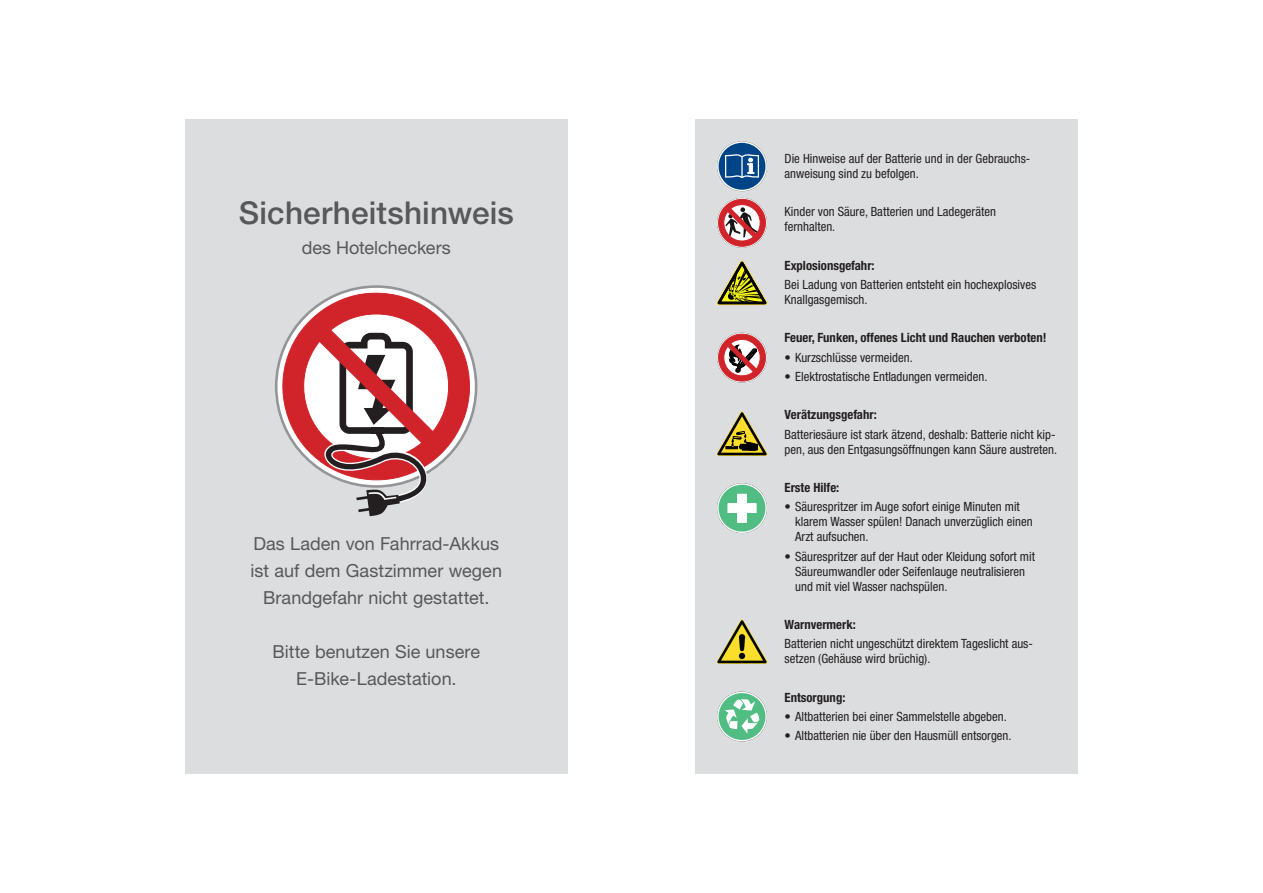
<style>
.page{position:relative;width:1263px;height:893px;background:#fff}
.page>*{position:absolute;margin:0;border:0;box-sizing:border-box;transform-origin:0 0}
.t1{font:500 31.5px "Helvetica Neue";letter-spacing:.005em;color:#57585a}
.t2{font:18px/27px "Helvetica Neue";color:#57585a;text-align:center}
.t3{font:condensed 12.75px/15px "Helvetica Neue";color:#231f20}
.t4{font:700 condensed 12.75px "Helvetica Neue";color:#231f20}
</style>
<div class="page">
<div style="left:185px;top:119px;width:383px;height:655px;background:#dcdddf"></div>
<svg style="left:275px;top:285px;width:202px;height:231px"></svg>
<div style="left:695px;top:119px;width:383px;height:655px;background:#dcdddf"></div>
<svg style="left:717px;top:141px;width:50px;height:107px"></svg>
<svg style="left:717px;top:332px;width:50px;height:51px"></svg>
<svg style="left:716px;top:412px;width:52px;height:44px"></svg>
<svg style="left:716px;top:261px;width:52px;height:44px"></svg>
<svg style="left:716px;top:619px;width:52px;height:45px"></svg>
<svg style="left:717px;top:483px;width:50px;height:51px"></svg>
<svg style="left:717px;top:691px;width:50px;height:51px"></svg>
<p class="t1" style="left:239px;top:194px;width:277px">Sicherheitshinweis</p>
<p class="t2" style="left:302px;top:234px;width:151px">des Hotelcheckers</p>
<p class="t2" style="left:251px;top:530px;width:253px">Das Laden von Fahrrad-Akkus ist auf dem Gastzimmer wegen<br>Brandgefahr nicht gestattet.</p>
<p class="t2" style="left:272px;top:638px;width:209px">Bitte benutzen Sie unsere<br>E-Bike-Ladestation.</p>
<p class="t3" style="left:784px;top:150px;width:247px">Die Hinweise auf der Batterie und in der Gebrauchs&shy;anweisung sind zu befolgen.</p>
<p class="t3" style="left:784px;top:204px;width:213px">Kinder von Säure, Batterien und Ladegeräten fernhalten.</p>
<p class="t4" style="left:784px;top:257px;width:92px">Explosionsgefahr:</p>
<p class="t3" style="left:784px;top:277px;width:253px">Bei Ladung von Batterien entsteht ein hochexplosives<br>Knallgasgemisch.</p>
<p class="t4" style="left:784px;top:330px;width:263px">Feuer, Funken, offenes Licht und Rauchen verboten!</p>
<p class="t3" style="left:784px;top:350px;width:130px">• Kurzschlüsse vermeiden.</p>
<p class="t3" style="left:784px;top:369px;width:204px">• Elektrostatische Entladungen vermeiden.</p>
<p class="t4" style="left:784px;top:407px;width:94px">Verätzungsgefahr:</p>
<p class="t3" style="left:784px;top:427px;width:274px">Batteriesäure ist stark ätzend, deshalb: Batterie nicht kip&shy;pen, aus den Entgasungsöffnungen kann Säure austreten.</p>
<p class="t4" style="left:784px;top:480px;width:56px">Erste Hilfe:</p>
<p class="t3" style="left:795px;top:499px;width:239px;text-indent:-11px">• Säurespritzer im Auge sofort einige Minuten mit klarem Wasser spülen! Danach unverzüglich einen<br>Arzt aufsuchen.</p>
<p class="t3" style="left:795px;top:549px;width:241px;text-indent:-11px">• Säurespritzer auf der Haut oder Kleidung sofort mit<br>Säureumwandler oder Seifenlauge neutralisieren und mit viel Wasser nachspülen.</p>
<p class="t4" style="left:784px;top:617px;width:73px">Warnvermerk:</p>
<p class="t3" style="left:784px;top:636px;width:250px">Batterien nicht ungeschützt direktem Tageslicht aus&shy;setzen (Gehäuse wird brüchig).</p>
<p class="t4" style="left:784px;top:690px;width:62px">Entsorgung:</p>
<p class="t3" style="left:784px;top:709px;width:224px">• Altbatterien bei einer Sammelstelle abgeben.</p>
<p class="t3" style="left:784px;top:728px;width:228px">• Altbatterien nie über den Hausmüll entsorgen.</p>
</div>
